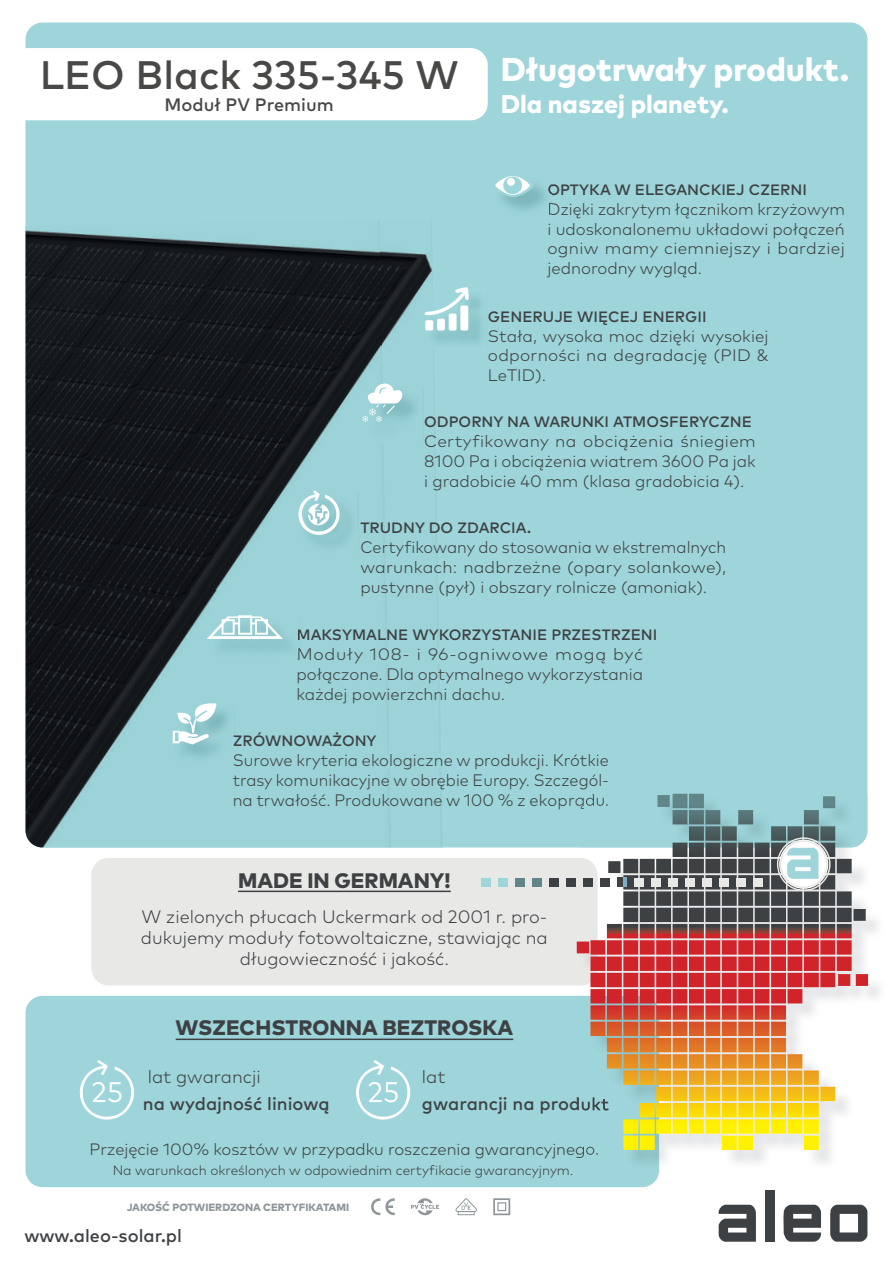
<style>
.page{position:relative;width:893px;height:1263px;background:#fff}
.page>*{position:absolute;margin:0;border:0;box-sizing:border-box;transform-origin:0 0}
.t1{font:500 39.75px "Mark Pro";color:#4a4846}
.t2{font:800 33px "Mark Pro";color:#fff}
.t3{font:800 25.5px "Mark Pro";color:#fff}
.t4{font:800 21px "Mark Pro";color:#3e4143}
.t5{font:300 18px/21px "Mark Pro";color:#3e4143;text-align:center}
.t6{font:500 18px "Mark Pro";color:#3f4246}
.t7{font:500 18px "Mark Pro";color:#3e4143}
.t8{font:300 18px "Mark Pro";color:#3f4246}
.t9{font:500 18px "Mark Pro";color:#4a4846}
.t10{font:300 16.65px/20px "Mark Pro";color:#3e4143;text-align:justify}
.t11{font:300 16.65px/20px "Mark Pro";color:#3e4143;text-align:justify;scale:1.05 1}
.t12{font:300 16.5px "Mark Pro";letter-spacing:-.005em;color:#3e4143}
.t13{font:500 15px "Mark Pro";color:#3e4143}
.t14{font:300 13.5px "Mark Pro";color:#3e4143}
.t15{font:800 10.5px "Mark Pro";color:#8f969a}
</style>
<div class="page">
<div style="left:26px;top:996px;width:633px;height:191px;background:#9dd5da;border-radius:17px"></div>
<div style="left:91px;top:858px;width:506px;height:127px;background:#e8e9e7;border-radius:17px"></div>
<svg style="left:371px;top:1198px;width:24px;height:17px"></svg>
<svg style="left:411px;top:1198px;width:28px;height:17px"></svg>
<svg style="left:455px;top:1198px;width:22px;height:17px"></svg>
<svg style="left:493px;top:1198px;width:17px;height:17px"></svg>
<div style="left:26px;top:23px;width:841px;height:824px;background:#9dd5da;border-radius:17px"></div>
<img style="left:26px;top:230px;width:353px;height:356px">
<img style="left:379px;top:251px;width:54px;height:100px">
<img style="left:26px;top:586px;width:194px;height:261px">
<hr style="left:238px;top:890px;width:213px;height:2px;background:#3e4143">
<div style="left:11px;top:48px;width:477px;height:72px;background:#fff;border-radius:17px"></div>
<img style="left:175px;top:705px;width:59px;height:58px">
<svg style="left:173px;top:702px;width:43px;height:42px"></svg>
<div style="left:210px;top:637px;width:89px;height:21px;background:#94ccd1"></div>
<svg style="left:298px;top:629px;width:3px;height:11px"></svg>
<svg style="left:298px;top:648px;width:3px;height:10px"></svg>
<svg style="left:207px;top:615px;width:76px;height:24px"></svg>
<img style="left:300px;top:493px;width:58px;height:61px">
<svg style="left:297px;top:490px;width:44px;height:46px"></svg>
<img style="left:366px;top:397px;width:49px;height:45px">
<svg style="left:362px;top:379px;width:44px;height:43px"></svg>
<svg style="left:548px;top:184px;width:4px;height:11px"></svg>
<svg style="left:549px;top:203px;width:3px;height:12px"></svg>
<svg style="left:495px;top:176px;width:35px;height:19px"></svg>
<div style="left:503px;top:176px;width:19px;height:18px;background:#9dd5da;border-radius:50%"></div>
<div style="left:507px;top:178px;width:8px;height:8px;background:#fff;border-radius:50%"></div>
<img style="left:427px;top:297px;width:53px;height:52px">
<svg style="left:422px;top:286px;width:47px;height:29px"></svg>
<div style="left:425px;top:320px;width:8px;height:10px;background:#fff;border-radius:2px"></div>
<div style="left:437px;top:319px;width:8px;height:11px;background:#fff;border-radius:2px"></div>
<div style="left:449px;top:313px;width:8px;height:17px;background:#fff;border-radius:2px"></div>
<div style="left:460px;top:305px;width:8px;height:25px;background:#fff;border-radius:2px"></div>
<hr style="left:176px;top:1038px;width:337px;height:2px;background:#3e4143">
<svg style="left:79px;top:1060px;width:55px;height:60px"></svg>
<svg style="left:356px;top:1060px;width:55px;height:60px"></svg>
<svg style="left:783px;top:1205px;width:38px;height:37px"></svg>
<svg style="left:830px;top:1205px;width:37px;height:37px"></svg>
<svg style="left:719px;top:1205px;width:37px;height:37px"></svg>
<div style="left:765px;top:1190px;width:9px;height:52px;background:#3e4143"></div>
<img style="left:579px;top:796px;width:301px;height:373px">
<img style="left:579px;top:996px;width:80px;height:173px">
<img style="left:579px;top:858px;width:18px;height:127px">
<img style="left:579px;top:796px;width:288px;height:51px">
<img style="left:579px;top:796px;width:29px;height:13px">
<img style="left:579px;top:1097px;width:30px;height:17px">
<img style="left:579px;top:1143px;width:19px;height:15px">
<div style="left:600px;top:878px;width:9px;height:8px;background:#3e4143"></div>
<div style="left:583px;top:878px;width:9px;height:8px;background:#3e4143"></div>
<div style="left:566px;top:878px;width:9px;height:8px;background:#3e4143"></div>
<div style="left:549px;top:878px;width:9px;height:8px;background:#3e4143"></div>
<div style="left:532px;top:878px;width:9px;height:8px;background:#60868a"></div>
<div style="left:515px;top:878px;width:9px;height:8px;background:#60868a"></div>
<div style="left:498px;top:878px;width:9px;height:8px;background:#9dd5da"></div>
<div style="left:481px;top:878px;width:9px;height:8px;background:#9dd5da"></div>
<svg style="left:608px;top:794px;width:244px;height:128px"></svg>
<h1 class="t1" style="left:40px;top:45px;width:420px">LEO Black 335-345 W</h1>
<p class="t9" style="left:165px;top:91px;width:171px">Moduł PV Premium</p>
<h2 class="t2" style="left:501px;top:44px;width:350px">Długotrwały produkt.</h2>
<h3 class="t3" style="left:501px;top:84px;width:230px">Dla naszej planety.</h3>
<p class="t13" style="left:547px;top:178px;width:261px">OPTYKA W ELEGANCKIEJ CZERNI</p>
<p class="t10" style="left:547px;top:197px;width:299px">Dzięki zakrytym łącznikom krzyżowym i udoskonalonemu układowi połączeń ogniw mamy ciemniejszy i bardziej jednorodny wygląd.</p>
<p class="t13" style="left:488px;top:305px;width:220px">GENERUJE WIĘCEJ ENERGII</p>
<p class="t10" style="left:488px;top:324px;width:282px">Stała, wysoka moc dzięki wysokiej odporności na degradację (PID &amp; LeTID).</p>
<p class="t13" style="left:424px;top:411px;width:329px">ODPORNY NA WARUNKI ATMOSFERYCZNE</p>
<p class="t10" style="left:424px;top:430px;width:333px">Certyfikowany na obciążenia śniegiem 8100 Pa i obciążenia wiatrem 3600 Pa jak i gradobicie 40 mm (klasa gradobicia 4).</p>
<p class="t13" style="left:360px;top:516px;width:172px">TRUDNY DO ZDARCIA.</p>
<p class="t10" style="left:360px;top:536px;width:367px">Certyfikowany do stosowania w ekstremalnych warunkach: nadbrzeżne (opary solankowe), pustynne (pył) i obszary rolnicze (amoniak).</p>
<p class="t13" style="left:297px;top:623px;width:362px">MAKSYMALNE WYKORZYSTANIE PRZESTRZENI</p>
<p class="t11" style="left:297px;top:643px;width:331px">Moduły 108- i 96-ogniwowe mogą być połączone. Dla optymalnego wykorzystania każdej powierzchni dachu.</p>
<p class="t13" style="left:233px;top:729px;width:145px">ZRÓWNOWAŻONY</p>
<p class="t10" style="left:233px;top:749px;width:378px">Surowe kryteria ekologiczne w produkcji. Krótkie trasy komunikacyjne w obrębie Europy. Szczegól&shy;na trwałość. Produkowane w 100 % z ekoprądu.</p>
<p class="t4" style="left:238px;top:865px;width:214px">MADE IN GERMANY!</p>
<p class="t5" style="left:141px;top:905px;width:408px">W zielonych płucach Uckermark od 2001 r. pro&shy;dukujemy moduły fotowoltaiczne, stawiając na długowieczność i jakość.</p>
<p class="t4" style="left:176px;top:1011px;width:339px">WSZECHSTRONNA BEZTROSKA</p>
<p class="t8" style="left:148px;top:1063px;width:114px">lat gwarancji</p>
<p class="t6" style="left:143px;top:1090px;width:188px">na wydajność liniową</p>
<p class="t8" style="left:422px;top:1063px;width:25px">lat</p>
<p class="t6" style="left:422px;top:1090px;width:189px">gwarancji na produkt</p>
<p class="t12" style="left:90px;top:1136px;width:511px">Przejęcie 100% kosztów w przypadku roszczenia gwarancyjnego.</p>
<p class="t14" style="left:113px;top:1160px;width:462px">Na warunkach określonych w odpowiednim certyfikacie gwarancyjnym.</p>
<p class="t15" style="left:127px;top:1199px;width:224px">JAKOŚĆ POTWIERDZONA CERTYFIKATAMI</p>
<p class="t7" style="left:24px;top:1222px;width:159px">www.aleo-solar.pl</p>
</div>
